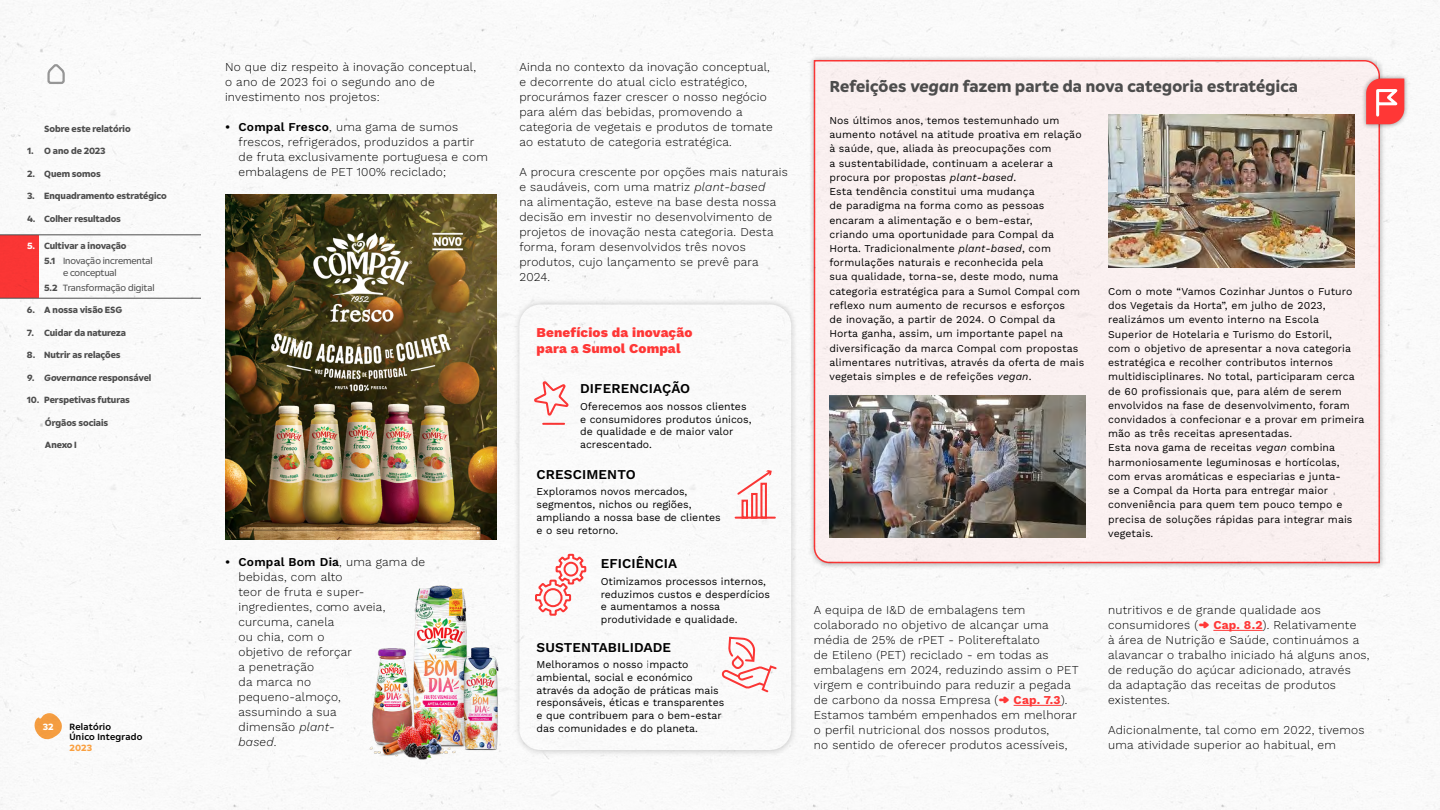
<style>
.page{position:relative;width:1440px;height:810px;background:#fff}
.page>*{position:absolute;margin:0;border:0;box-sizing:border-box;transform-origin:0 0}
.t1{font:700 15.75px "Sumol Compal Type";letter-spacing:.005em;color:#4d4d4d}
.t2{font:600 13.5px "Work Sans";letter-spacing:.01em;color:#000}
.t3{font:800 13.5px/16.5px "Work Sans";letter-spacing:.01em;color:#ff3736}
.t4{font:300 12px/15px "Work Sans";letter-spacing:.02em;color:#000}
.t5{font:10.5px/14.2px "Work Sans";letter-spacing:.01em;color:#000}
.t6{font:700 9px/15.8px "Sumol Compal Type";letter-spacing:-.01em;color:#4d4d4d}
.t7{font:9px/15px "Sumol Compal Type";letter-spacing:-.02em;color:#4d4d4d}
.t8{font:italic 700 9px "Sumol Compal Type";letter-spacing:-.01em;color:#4d4d4d}
.t9{font:500 9px/10.5px "Sumol Compal Type";letter-spacing:.03em;color:#000}
.t10{font:700 9px "Sumol Compal Type";color:#faa040}
.t11{font:700 9px "Sumol Compal Type";color:#fff}
.s1{color:#fff}
.s2{font-weight:400}
.s3{font-weight:700}
.s4{font-style:normal}
.s5{font-weight:600}
.s6{font-style:italic}
.s7{color:#ff3736}
.s8{font-weight:700;color:#ff3736}
</style>
<div class="page">
<img style="left:0;top:0;width:1440px;height:810px">
<div style="left:513px;top:298px;width:285px;height:459px;background:#000;opacity:.2"></div>
<div style="left:519px;top:304px;width:272px;height:446px;background:#fff;border-radius:21px"></div>
<div style="left:808px;top:55px;width:578px;height:514px;background:#000;opacity:.3"></div>
<div style="left:813px;top:59px;width:568px;height:505px;background:#faf0f0"></div>
<img style="left:225px;top:194px;width:272px;height:345px">
<img style="left:350px;top:579px;width:155px;height:182px">
<svg style="left:720px;top:636px;width:58px;height:57px"></svg>
<svg style="left:535px;top:553px;width:52px;height:64px"></svg>
<div style="left:564px;top:562px;width:14px;height:15px;border:2px solid #ff3736;border-radius:50%"></div>
<svg style="left:532px;top:379px;width:37px;height:37px"></svg>
<hr style="left:543px;top:423px;width:21px;height:2px;background:#ff3736">
<svg style="left:737px;top:469px;width:35px;height:26px"></svg>
<div style="left:742px;top:500px;width:6px;height:19px;border:2px solid #ff3736"></div>
<div style="left:751px;top:493px;width:7px;height:26px;border:2px solid #ff3736"></div>
<div style="left:760px;top:483px;width:7px;height:36px;border:2px solid #ff3736"></div>
<hr style="left:736px;top:517px;width:39px;height:2px;background:#ff3736">
<img style="left:1108px;top:115px;width:246px;height:153px">
<div style="left:1361px;top:74px;width:48px;height:55px;background:#000;opacity:.4"></div>
<svg style="left:1366px;top:79px;width:38px;height:45px;background:#fc5b5a"></svg>
<img style="left:830px;top:396px;width:256px;height:141px">
<hr style="left:1014px;top:705px;width:47px;height:1px;background:#ff3736">
<hr style="left:1213px;top:630px;width:50px;height:1px;background:#ff3736">
<div style="left:0;top:236px;width:38px;height:62px;background:#ff3736"></div>
<hr style="left:0;top:235px;width:201px;height:1px;background:#4d4d4d">
<hr style="left:0;top:298px;width:201px;height:1px;background:#4d4d4d">
<svg style="left:34px;top:713px;width:28px;height:33px"></svg>
<svg style="left:46px;top:62px;width:20px;height:23px"></svg>
<p class="t6" style="left:44px;top:120px;width:88px">Sobre este relatório</p>
<p class="t6" style="left:27px;top:143px;width:80px">1. O ano de 2023</p>
<p class="t6" style="left:27px;top:165px;width:75px">2. Quem somos</p>
<p class="t6" style="left:27px;top:188px;width:141px">3. Enquadramento estratégico</p>
<p class="t6" style="left:27px;top:210px;width:96px">4. Colher resultados</p>
<p class="t6" style="left:44px;top:237px;width:110px;text-indent:-17px"><span class="s1">5.</span> Cultivar a inovação<br>5.1 <span class="s2">Inovação incremental</span></p>
<p class="t7" style="left:44px;top:265px;width:112px;text-indent:19px">e conceptual<br><span class="s3">5.2</span> Transformação digital</p>
<p class="t6" style="left:27px;top:302px;width:97px">6. A nossa visão ESG</p>
<p class="t6" style="left:27px;top:324px;width:101px">7. Cuidar da natureza</p>
<p class="t6" style="left:27px;top:347px;width:95px">8. Nutrir as relações</p>
<p class="t8" style="left:27px;top:371px;width:126px">9. Governance <span class="s4">responsável</span></p>
<p class="t6" style="left:27px;top:392px;width:105px">10. Perspetivas futuras</p>
<p class="t6" style="left:45px;top:414px;width:65px">Órgãos sociais</p>
<p class="t6" style="left:45px;top:437px;width:33px">Anexo I</p>
<p class="t11" style="left:43px;top:720px;width:12px">32</p>
<p class="t9" style="left:69px;top:721px;width:75px">Relatório<br>Único Integrado</p>
<p class="t10" style="left:69px;top:741px;width:24px">2023</p>
<p class="t4" style="left:225px;top:59px;width:252px">No que diz respeito à inovação conceptual, o ano de 2023 foi o segundo ano de investimento nos projetos:</p>
<p class="t4" style="left:238px;top:119px;width:251px;text-indent:-14px"><span class="s5">• Compal Fresco</span>, uma gama de sumos frescos, refrigerados, produzidos a partir de fruta exclusivamente portuguesa e com embalagens de PET 100% reciclado;</p>
<p class="t4" style="left:238px;top:554px;width:188px;text-indent:-14px"><span class="s5">• Compal Bom Dia</span>, uma gama de bebidas, com alto<br>teor de fruta e super&shy;ingredientes, como aveia, curcuma, canela<br>ou chia, com o<br>objetivo de reforçar<br>a penetração<br>da marca no<br>pequeno-almoço,<br>assumindo a sua<br>dimensão <span class="s6">plant-<br>based</span>.</p>
<p class="t4" style="left:519px;top:59px;width:255px">Ainda no contexto da inovação conceptual, e decorrente do atual ciclo estratégico, procurámos fazer crescer o nosso negócio para além das bebidas, promovendo a categoria de vegetais e produtos de tomate ao estatuto de categoria estratégica.</p>
<p class="t4" style="left:519px;top:164px;width:270px">A procura crescente por opções mais naturais e saudáveis, com uma matriz <span class="s6">plant-based<br></span>na alimentação, esteve na base desta nossa decisão em investir no desenvolvimento de projetos de inovação nesta categoria. Desta forma, foram desenvolvidos três novos produtos, cujo lançamento se prevê para 2024.</p>
<p class="t3" style="left:537px;top:323px;width:157px">Benefícios da inovação para a Sumol Compal</p>
<p class="t2" style="left:580px;top:379px;width:112px">DIFERENCIAÇÃO</p>
<p class="t5" style="left:580px;top:399px;width:173px;line-height:12.8px">Oferecemos aos nossos clientes e consumidores produtos únicos, de qualidade e de maior valor acrescentado.</p>
<p class="t2" style="left:537px;top:464px;width:101px">CRESCIMENTO</p>
<p class="t5" style="left:537px;top:485px;width:186px;line-height:12.8px">Exploramos novos mercados, segmentos, nichos ou regiões, ampliando a nossa base de clientes e o seu retorno.</p>
<p class="t2" style="left:601px;top:554px;width:78px">EFICIÊNCIA</p>
<p class="t5" style="left:601px;top:574px;width:171px;line-height:12.8px">Otimizamos processos internos, reduzimos custos e desperdícios e aumentamos a nossa produtividade e qualidade.</p>
<p class="t2" style="left:537px;top:637px;width:136px">SUSTENTABILIDADE</p>
<p class="t5" style="left:537px;top:658px;width:189px;line-height:12.8px">Melhoramos o nosso impacto ambiental, social e económico através da adoção de práticas mais responsáveis, éticas e transparentes e que contribuem para o bem-estar das comunidades e do planeta.</p>
<h1 class="t1" style="left:830px;top:75px;width:470px">Refeições <span class="s6">vegan</span> fazem parte da nova categoria estratégica</h1>
<p class="t5" style="left:830px;top:113px;width:256px">Nos últimos anos, temos testemunhado um aumento notável na atitude proativa em relação à saúde, que, aliada às preocupações com<br>a sustentabilidade, continuam a acelerar a procura por propostas <span class="s6">plant-based</span>.<br>Esta tendência constitui uma mudança<br>de paradigma na forma como as pessoas encaram a alimentação e o bem-estar,<br>criando uma oportunidade para Compal da Horta. Tradicionalmente <span class="s6">plant-based</span>, com formulações naturais e reconhecida pela<br>sua qualidade, torna-se, deste modo, numa categoria estratégica para a Sumol Compal com reflexo num aumento de recursos e esforços<br>de inovação, a partir de 2024. O Compal da Horta ganha, assim, um importante papel na diversificação da marca Compal com propostas alimentares nutritivas, através da oferta de mais vegetais simples e de refeições <span class="s6">vegan</span>.</p>
<p class="t5" style="left:1108px;top:284px;width:258px">Com o mote “Vamos Cozinhar Juntos o Futuro dos Vegetais da Horta”, em julho de 2023, realizámos um evento interno na Escola Superior de Hotelaria e Turismo do Estoril,<br>com o objetivo de apresentar a nova categoria estratégica e recolher contributos internos multidisciplinares. No total, participaram cerca de 60 profissionais que, para além de serem envolvidos na fase de desenvolvimento, foram convidados a confecionar e a provar em primeira mão as três receitas apresentadas.<br>Esta nova gama de receitas <span class="s6">vegan</span> combina harmoniosamente leguminosas e hortícolas, com ervas aromáticas e especiarias e junta-<br>se a Compal da Horta para entregar maior conveniência para quem tem pouco tempo e precisa de soluções rápidas para integrar mais vegetais.</p>
<p class="t4" style="left:814px;top:602px;width:266px">A equipa de I&amp;D de embalagens tem colaborado no objetivo de alcançar uma média de 25% de rPET - Politereftalato<br>de Etileno (PET) reciclado - em todas as embalagens em 2024, reduzindo assim o PET virgem e contribuindo para reduzir a pegada de carbono da nossa Empresa (<span class="s7">➜</span> <span class="s8">Cap. 7.3</span>).<br>Estamos também empenhados em melhorar o perfil nutricional dos nossos produtos,<br>no sentido de oferecer produtos acessíveis,</p>
<p class="t4" style="left:1108px;top:602px;width:263px">nutritivos e de grande qualidade aos consumidores (<span class="s7">➜</span> <span class="s8">Cap. 8.2</span>). Relativamente<br>à área de Nutrição e Saúde, continuámos a alavancar o trabalho iniciado há alguns anos, de redução do açúcar adicionado, através<br>da adaptação das receitas de produtos existentes.</p>
<p class="t4" style="left:1108px;top:722px;width:258px">Adicionalmente, tal como em 2022, tivemos uma atividade superior ao habitual, em</p>
</div>
